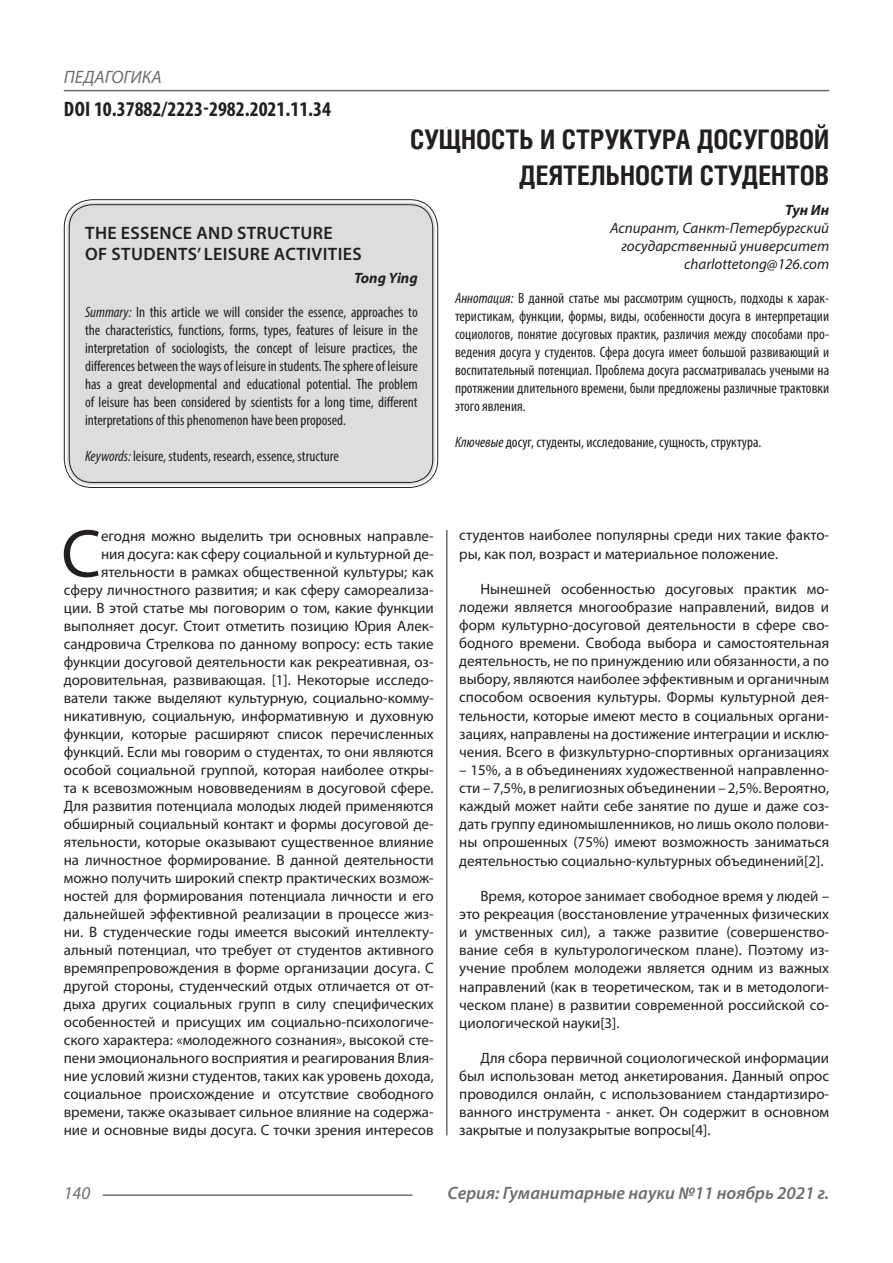
<style>
.page{position:relative;width:893px;height:1263px;background:#fff}
.page>*{position:absolute;margin:0;border:0;box-sizing:border-box;transform-origin:0 0}
.Статья_текст_первый{font:68.4px "Myriad Pro";color:#231f20}
.Статья_название{font:700 27px "Helios Cond C";color:#231f20}
.ДОИ{font:700 condensed 21px "Myriad Pro";color:#231f20}
.Статья_название_англ{font:600 18px "Myriad Pro";letter-spacing:.02em;color:#231f20}
.t1{font:italic 600 18px "Myriad Pro";color:#6c6d70}
.t2{font:italic 18px "Myriad Pro";color:#6c6d70}
.Статья_текст_первый-2{font:15px/18px "Myriad Pro";color:#231f20;text-align:right}
.Статья_текст{font:15px/18.1px "Myriad Pro";color:#231f20;text-align:justify}
.Статья_аннотация_анг{font:condensed 15px/18px "Myriad Pro";color:#231f20;text-align:justify}
.Статья_аннотация_тек{font:condensed 15px/18px "Myriad Pro";color:#231f20;text-align:justify}
.Статья_автор_инфо{font:italic 15px/18px "Myriad Pro";color:#231f20;text-align:right}
.Статья_автор_англ{font:italic 700 15px "Myriad Pro";color:#231f20}
.Статья_автор_фио_рус{font:italic 700 15px "Myriad Pro";color:#231f20}
.s1{font-style:italic}
</style>
<div class="page">
<hr style="left:446px;top:128px;width:1px;height:1007px;background:#231f20">
<hr style="left:103px;top:1194px;width:309px;height:2px;background:#6c6d70">
<hr style="left:64px;top:90px;width:765px;height:1px;background:#6c6d70">
<div style="left:67px;top:202px;width:368px;height:283px;background:#dcdddf;border-radius:26px"></div>
<div style="left:64px;top:199px;width:374px;height:289px;border:1px solid #231f20;border-radius:28px"></div>
<div style="left:69px;top:204px;width:364px;height:279px;border:1px solid #231f20;border-radius:23px"></div>
<p class="t2" style="left:64px;top:66px;width:100px">ПЕДАГОГИКА</p>
<p class="ДОИ" style="left:64px;top:96px;width:269px">DOI 10.37882/2223-2982.2021.11.34</p>
<p class="Статья_название" style="left:410px;top:124px;width:421px">СУЩНОСТЬ И СТРУКТУРА ДОСУГОВОЙ</p>
<p class="Статья_название" style="left:519px;top:160px;width:312px">ДЕЯТЕЛЬНОСТИ СТУДЕНТОВ</p>
<p class="Статья_автор_фио_рус" style="left:785px;top:200px;width:45px">Тун Ин</p>
<p class="Статья_автор_инфо" style="left:610px;top:218px;width:221px">Аспирант, Санкт-Петербургский государственный университет</p>
<p class="Статья_автор_инфо" style="left:684px;top:254px;width:146px">charlottetong@126.com</p>
<p class="Статья_аннотация_тек" style="left:455px;top:288px;width:376px"><span class="s1">Аннотация:</span> В данной статье мы рассмотрим сущность, подходы к харак&shy;теристикам, функции, формы, виды, особенности досуга в интерпретации социологов, понятие досуговых практик, различия между способами про&shy;ведения досуга у студентов. Сфера досуга имеет большой развивающий и воспитательный потенциал. Проблема досуга рассматривалась учеными на протяжении длительного времени, были предложены различные трактовки этого явления.</p>
<p class="Статья_аннотация_тек" style="left:455px;top:432px;width:308px"><span class="s1">Ключевые</span> досуг, студенты, исследование, сущность, структура.</p>
<p class="Статья_название_англ" style="left:85px;top:221px;width:249px">THE ESSENCE AND STRUCTURE</p>
<p class="Статья_название_англ" style="left:85px;top:243px;width:278px">OF STUDENTS’ LEISURE ACTIVITIES</p>
<p class="Статья_автор_англ" style="left:354px;top:268px;width:65px">Tong Ying</p>
<p class="Статья_аннотация_анг" style="left:85px;top:303px;width:334px"><span class="s1">Summary:</span> In this article we will consider the essence, approaches to the characteristics, functions, forms, types, features of leisure in the interpretation of sociologists, the concept of leisure practices, the differences between the ways of leisure in students. The sphere of leisure has a great developmental and educational potential. The problem of leisure has been considered by scientists for a long time, different interpretations of this phenomenon have been proposed.</p>
<p class="Статья_аннотация_анг" style="left:85px;top:447px;width:255px"><span class="s1">Keywords:</span> leisure, students, research, essence, structure</p>
<p class="Статья_текст_первый-2" style="left:64px;top:526px;width:371px">егодня можно выделить три основных направле-<br>ния досуга: как сферу социальной и культурной де&shy;ятельности в рамках общественной культуры; как сферу личностного развития; и как сферу самореализа&shy;ции. В этой статье мы поговорим о том, какие функции выполняет досуг. Стоит отметить позицию Юрия Алек&shy;сандровича Стрелкова по данному вопросу: есть такие функции досуговой деятельности как рекреативная, оз&shy;доровительная, развивающая. [1]. Некоторые исследо&shy;ватели также выделяют культурную, социально-комму&shy;никативную, социальную, информативную и духовную функции, которые расширяют список перечисленных функций. Если мы говорим о студентах, то они являются особой социальной группой, которая наиболее откры&shy;та к всевозможным нововведениям в досуговой сфере.<br>Для развития потенциала молодых людей применяются обширный социальный контакт и формы досуговой де&shy;ятельности, которые оказывают существенное влияние на личностное формирование. В данной деятельности можно получить широкий спектр практических возмож&shy;ностей для формирования потенциала личности и его дальнейшей эффективной реализации в процессе жиз&shy;ни. В студенческие годы имеется высокий интеллекту&shy;альный потенциал, что требует от студентов активного времяпрепровождения в форме организации досуга. С другой стороны, студенческий отдых отличается от от&shy;дыха других социальных групп в силу специфических особенностей и присущих им социально-психологиче&shy;ского характера: «молодежного сознания», высокой сте&shy;пени эмоционального восприятия и реагирования Влия&shy;ние условий жизни студентов, таких как уровень дохода, социальное происхождение и отсутствие свободного времени, также оказывает сильное влияние на содержа&shy;ние и основные виды досуга. С точки зрения интересов</p>
<p class="Статья_текст_первый-2" style="left:459px;top:526px;width:371px;text-align:left">студентов наиболее популярны среди них такие факто&shy;ры, как пол, возраст и материальное положение.</p>
<p class="Статья_текст_первый" style="left:61px;top:512px;width:41px">С</p>
<p class="Статья_текст" style="left:459px;top:579px;width:371px;text-indent:21px">Нынешней особенностью досуговых практик мо&shy;лодежи является многообразие направлений, видов и форм культурно-досуговой деятельности в сфере сво&shy;бодного времени. Свобода выбора и самостоятельная деятельность, не по принуждению или обязанности, а по выбору, являются наиболее эффективным и органичным способом освоения культуры. Формы культурной дея&shy;тельности, которые имеют место в социальных органи&shy;зациях, направлены на достижение интеграции и исклю&shy;чения. Всего в физкультурно-спортивных организациях</p>
<p class="Статья_текст" style="left:459px;top:761px;width:371px">– 15%, а в объединениях художественной направленно&shy;сти – 7,5%, в религиозных объединении – 2,5%. Вероятно, каждый может найти себе занятие по душе и даже соз&shy;дать группу единомышленников, но лишь около полови&shy;ны опрошенных (75%) имеют возможность заниматься деятельностью социально-культурных объединений[2].</p>
<p class="Статья_текст" style="left:459px;top:886px;width:371px;text-indent:21px">Время, которое занимает свободное время у людей – это рекреация (восстановление утраченных физических и умственных сил), а также развитие (совершенство&shy;вание себя в культурологическом плане). Поэтому из&shy;учение проблем молодежи является одним из важных направлений (как в теоретическом, так и в методологи&shy;ческом плане) в развитии современной российской со&shy;циологической науки[3].</p>
<p class="Статья_текст" style="left:459px;top:1048px;width:371px;text-indent:21px">Для сбора первичной социологической информации был использован метод анкетирования. Данный опрос проводился онлайн, с использованием стандартизиро&shy;ванного инструмента - анкет. Он содержит в основном закрытые и полузакрытые вопросы[4].</p>
<p class="t2" style="left:64px;top:1182px;width:28px">140</p>
<p class="t1" style="left:448px;top:1182px;width:383px">Серия: Гуманитарные науки №11 ноябрь 2021 г.</p>
</div>
